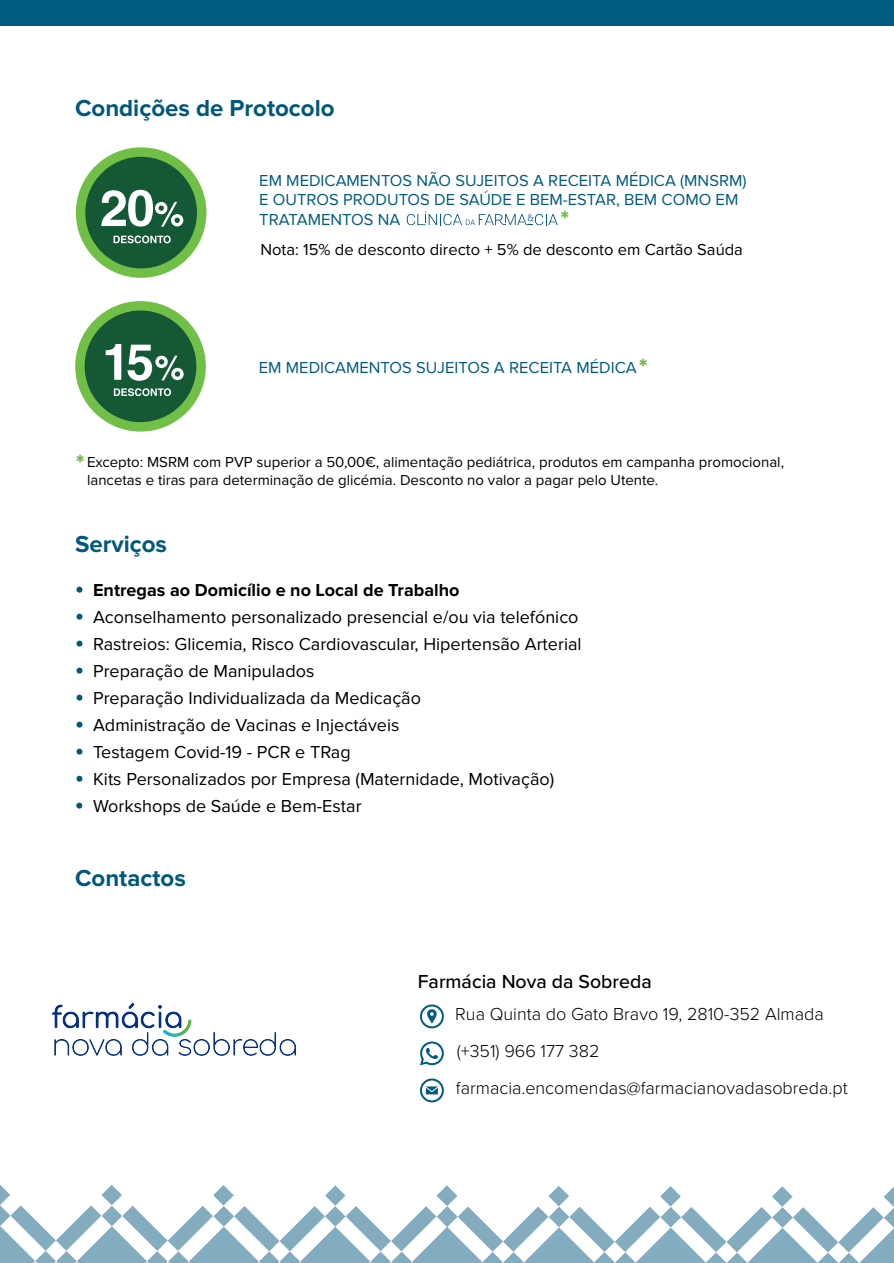
<style>
.page{position:relative;width:894px;height:1263px;background:#fff}
.page>*{position:absolute;margin:0;border:0;box-sizing:border-box;transform-origin:0 0}
.t1{font:700 24px "Proxima Nova";color:#00587c}
.t2{font:900 22.5px "Proxima Nova";color:#71bf46}
.t3{font:500 19.5px "Proxima Nova";color:#000}
.t4{font:18px/27px "Proxima Nova";color:#000}
.t5{font:300 18px/37px "Proxima Nova";color:#000}
.t6{font:700 18px "Proxima Nova";color:#000}
.t7{font:16.5px/19.8px "Proxima Nova";color:#005b80}
.t8{font:16.5px "Proxima Nova";color:#000}
.t9{font:15px/18px "Proxima Nova";color:#000}
</style>
<div class="page">
<svg style="left:76px;top:147px;width:130px;height:131px"></svg>
<div style="left:0;top:0;width:893px;height:26px;background:#005b80"></div>
<svg style="left:0;top:1185px;width:893px;height:78px"></svg>
<svg style="left:76px;top:587px;width:6px;height:6px"></svg>
<svg style="left:76px;top:614px;width:6px;height:6px"></svg>
<svg style="left:76px;top:641px;width:6px;height:6px"></svg>
<svg style="left:76px;top:668px;width:6px;height:6px"></svg>
<svg style="left:76px;top:695px;width:6px;height:6px"></svg>
<svg style="left:76px;top:722px;width:6px;height:6px"></svg>
<svg style="left:76px;top:749px;width:6px;height:6px"></svg>
<svg style="left:76px;top:776px;width:6px;height:6px"></svg>
<svg style="left:76px;top:803px;width:6px;height:6px"></svg>
<svg style="left:406px;top:211px;width:151px;height:14px"></svg>
<img style="left:51px;top:1003px;width:245px;height:53px">
<svg style="left:75px;top:301px;width:131px;height:131px"></svg>
<svg style="left:420px;top:1078px;width:23px;height:24px"></svg>
<svg style="left:420px;top:1041px;width:23px;height:24px"></svg>
<svg style="left:420px;top:1004px;width:23px;height:24px"></svg>
<h1 class="t1" style="left:75px;top:94px;width:261px">Condições de Protocolo</h1>
<p class="t7" style="left:259px;top:170px;width:488px">EM MEDICAMENTOS NÃO SUJEITOS A RECEITA MÉDICA (MNSRM)<br>E OUTROS PRODUTOS DE SAÚDE E BEM-ESTAR, BEM COMO EM<br>TRATAMENTOS NA</p>
<p class="t8" style="left:260px;top:240px;width:484px">Nota: 15% de desconto directo + 5% de desconto em Cartão Saúda</p>
<p class="t2" style="left:560px;top:205px;width:10px">*</p>
<p class="t2" style="left:639px;top:353px;width:10px">*</p>
<p class="t7" style="left:259px;top:358px;width:379px">EM MEDICAMENTOS SUJEITOS A RECEITA MÉDICA</p>
<p class="t2" style="left:76px;top:450px;width:10px">*</p>
<p class="t9" style="left:87px;top:454px;width:698px">Excepto: MSRM com PVP superior a 50,00€, alimentação pediátrica, produtos em campanha promocional, lancetas e tiras para determinação de glicémia. Desconto no valor a pagar pelo Utente.</p>
<h1 class="t1" style="left:75px;top:530px;width:93px">Serviços</h1>
<p class="t6" style="left:93px;top:579px;width:368px">Entregas ao Domicílio e no Local de Trabalho</p>
<p class="t4" style="left:93px;top:603px;width:490px">Aconselhamento personalizado presencial e/ou via telefónico Rastreios: Glicemia, Risco Cardiovascular, Hipertensão Arterial Preparação de Manipulados<br>Preparação Individualizada da Medicação<br>Administração de Vacinas e Injectáveis<br>Testagem Covid-19 - PCR e TRag<br>Kits Personalizados por Empresa (Maternidade, Motivação)<br>Workshops de Saúde e Bem-Estar</p>
<h1 class="t1" style="left:75px;top:864px;width:112px">Contactos</h1>
<p class="t3" style="left:417px;top:967px;width:235px">Farmácia Nova da Sobreda</p>
<p class="t5" style="left:455px;top:995px;width:394px">Rua Quinta do Gato Bravo 19, 2810-352 Almada (+351) 966 177 382 farmacia.encomendas@farmacianovadasobreda.pt</p>
</div>
